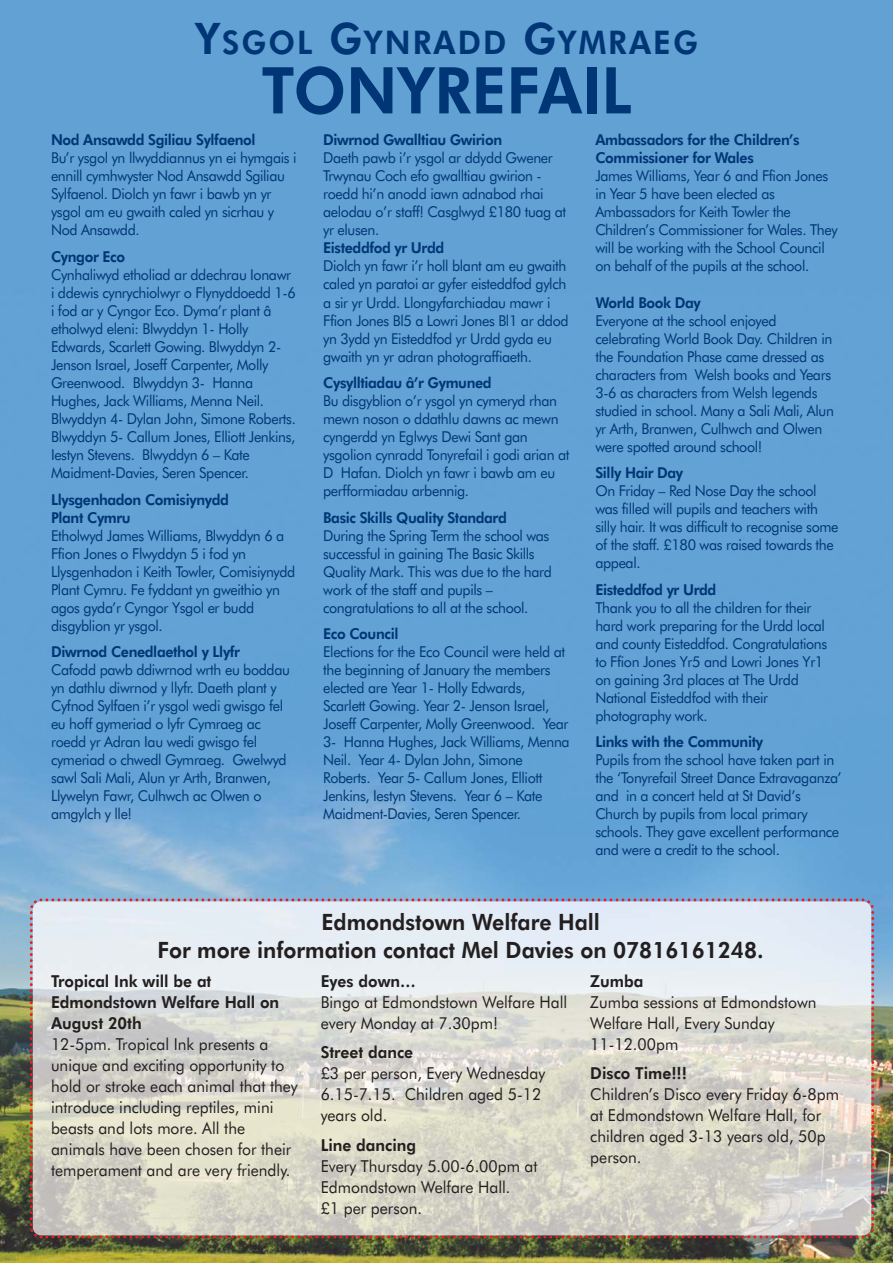
<style>
.page{position:relative;width:893px;height:1263px;background:#fff}
.page>*{position:absolute;margin:0;border:0;box-sizing:border-box;transform-origin:0 0}
.t1{font:800 64.5px "Futura BT";color:#003675;scale:.95 1}
.t2{font:800 32.7px "Futura BT";letter-spacing:.065em;color:#003675;scale:.95 1}
.t3{font:800 22.5px/28px "Futura BT";color:#231f20;text-align:center;scale:.95 1}
.t4{font:16.5px/21px "Futura BT";color:#231f20;scale:.95 1}
.t5{font:800 16.5px/21px "Futura BT";color:#231f20;scale:.95 1}
.t6{font:15px/18px "Futura BT";letter-spacing:-.025em;color:#003675;scale:.95 1}
.t7{font:800 15px/18px "Futura BT";letter-spacing:-.025em;color:#003675;scale:.95 1}
.s1{font-size:43.5px}
</style>
<div class="page">
<img style="left:0;top:0;width:893px;height:1263px">
<svg style="left:28px;top:897px;width:848px;height:343px;background:#d9d9d3"></svg>
<h2 class="t2" style="left:195px;top:29px;width:531px"><span class="s1">Y</span>SGOL <span class="s1">G</span>YNRADD <span class="s1">G</span>YMRAEG</h2>
<h1 class="t1" style="left:261px;top:65px;width:391px">TONYREFAIL</h1>
<p class="t7" style="left:51px;top:132px;width:217px">Nod Ansawdd Sgiliau Sylfaenol</p>
<p class="t6" style="left:51px;top:150px;width:260px">Bu’r ysgol yn llwyddiannus yn ei hymgais i ennill cymhwyster Nod Ansawdd Sgiliau Sylfaenol. Diolch yn fawr i bawb yn yr ysgol am eu gwaith caled yn sicrhau y Nod Ansawdd.</p>
<p class="t7" style="left:51px;top:249px;width:79px">Cyngor Eco</p>
<p class="t6" style="left:51px;top:267px;width:259px">Cynhaliwyd etholiad ar ddechrau Ionawr i ddewis cynrychiolwyr o Flynyddoedd 1-6 i fod ar y Cyngor Eco. Dyma’r plant â etholwyd eleni: Blwyddyn 1- Holly Edwards, Scarlett Gowing. Blwyddyn 2- Jenson Israel, Joseff Carpenter, Molly Greenwood. Blwyddyn 3- Hanna Hughes, Jack Williams, Menna Neil.<br>Blwyddyn 4- Dylan John, Simone Roberts.<br>Blwyddyn 5- Callum Jones, Elliott Jenkins, Iestyn Stevens. Blwyddyn 6 – Kate Maidment-Davies, Seren Spencer.</p>
<p class="t7" style="left:51px;top:491px;width:189px">Llysgenhadon Comisiynydd<br>Plant Cymru</p>
<p class="t6" style="left:51px;top:527px;width:259px">Etholwyd James Williams, Blwyddyn 6 a Ffion Jones o Flwyddyn 5 i fod yn Llysgenhadon i Keith Towler, Comisiynydd Plant Cymru. Fe fyddant yn gweithio yn agos gyda’r Cyngor Ysgol er budd disgyblion yr ysgol.</p>
<p class="t7" style="left:51px;top:644px;width:201px">Diwrnod Cenedlaethol y Llyfr</p>
<p class="t6" style="left:51px;top:662px;width:253px">Cafodd pawb ddiwrnod wrth eu boddau yn dathlu diwrnod y llyfr. Daeth plant y Cyfnod Sylfaen i’r ysgol wedi gwisgo fel eu hoff gymeriad o lyfr Cymraeg ac roedd yr Adran Iau wedi gwisgo fel cymeriad o chwedl Gymraeg. Gwelwyd sawl Sali Mali, Alun yr Arth, Branwen, Llywelyn Fawr, Culhwch ac Olwen o amgylch y lle!</p>
<p class="t7" style="left:323px;top:132px;width:190px">Diwrnod Gwalltiau Gwirion</p>
<p class="t6" style="left:323px;top:150px;width:257px">Daeth pawb i’r ysgol ar ddydd Gwener<br>Trwynau Coch efo gwalltiau gwirion - roedd hi’n anodd iawn adnabod rhai aelodau o’r staff! Casglwyd £180 tuag at yr elusen.</p>
<p class="t7" style="left:323px;top:240px;width:129px">Eisteddfod yr Urdd</p>
<p class="t6" style="left:323px;top:258px;width:260px">Diolch yn fawr i’r holl blant am eu gwaith caled yn paratoi ar gyfer eisteddfod gylch a sir yr Urdd. Llongyfarchiadau mawr i Ffion Jones Bl5 a Lowri Jones Bl1 ar ddod yn 3ydd yn Eisteddfod yr Urdd gyda eu gwaith yn yr adran photograffiaeth.</p>
<p class="t7" style="left:323px;top:375px;width:179px">Cysylltiadau â’r Gymuned</p>
<p class="t6" style="left:323px;top:393px;width:261px">Bu disgyblion o’r ysgol yn cymeryd rhan mewn noson o ddathlu dawns ac mewn cyngerdd yn Eglwys Dewi Sant gan ysgolion cynradd Tonyrefail i godi arian at D Hafan. Diolch yn fawr i bawb am eu perfformiadau arbennig.</p>
<p class="t7" style="left:323px;top:509px;width:195px">Basic Skills Quality Standard</p>
<p class="t6" style="left:323px;top:527px;width:242px">During the Spring Term the school was successful in gaining The Basic Skills Quality Mark. This was due to the hard work of the staff and pupils – congratulations to all at the school.</p>
<p class="t7" style="left:323px;top:626px;width:81px">Eco Council</p>
<p class="t6" style="left:323px;top:644px;width:261px">Elections for the Eco Council were held at the beginning of January the members elected are Year 1- Holly Edwards, Scarlett Gowing. Year 2- Jenson Israel, Joseff Carpenter, Molly Greenwood. Year 3- Hanna Hughes, Jack Williams, Menna Neil. Year 4- Dylan John, Simone Roberts. Year 5- Callum Jones, Elliott Jenkins, Iestyn Stevens. Year 6 – Kate Maidment-Davies, Seren Spencer.</p>
<p class="t7" style="left:595px;top:132px;width:217px">Ambassadors for the Children’s<br>Commissioner for Wales</p>
<p class="t6" style="left:595px;top:168px;width:257px">James Williams, Year 6 and Ffion Jones in Year 5 have been elected as Ambassadors for Keith Towler the Children’s Commissioner for Wales. They will be working with the School Council on behalf of the pupils at the school.</p>
<p class="t7" style="left:595px;top:294px;width:113px">World Book Day</p>
<p class="t6" style="left:595px;top:312px;width:253px">Everyone at the school enjoyed celebrating World Book Day. Children in the Foundation Phase came dressed as characters from Welsh books and Years 3-6 as characters from Welsh legends studied in school. Many a Sali Mali, Alun yr Arth, Branwen, Culhwch and Olwen were spotted around school!</p>
<p class="t7" style="left:595px;top:465px;width:94px">Silly Hair Day</p>
<p class="t6" style="left:595px;top:483px;width:258px">On Friday – Red Nose Day the school was filled will pupils and teachers with silly hair. It was difficult to recognise some of the staff. £180 was raised towards the appeal.</p>
<p class="t7" style="left:595px;top:581px;width:129px">Eisteddfod yr Urdd</p>
<p class="t6" style="left:595px;top:599px;width:246px">Thank you to all the children for their hard work preparing for the Urdd local and county Eisteddfod. Congratulations to Ffion Jones Yr5 and Lowri Jones Yr1 on gaining 3rd places at The Urdd National Eisteddfod with their photography work.</p>
<p class="t7" style="left:595px;top:734px;width:178px">Links with the Community</p>
<p class="t6" style="left:595px;top:752px;width:261px">Pupils from the school have taken part in the ‘Tonyrefail Street Dance Extravaganza’ and in a concert held at St David’s Church by pupils from local primary schools. They gave excellent performance and were a credit to the school.</p>
<h3 class="t3" style="left:158px;top:910px;width:640px">Edmondstown Welfare Hall<br>For more information contact Mel Davies on 07816161248.</h3>
<p class="t5" style="left:51px;top:972px;width:242px">Tropical Ink will be at<br>Edmondstown Welfare Hall on<br>August 20th</p>
<p class="t4" style="left:51px;top:1035px;width:261px">12-5pm. Tropical Ink presents a unique and exciting opportunity to hold or stroke each animal that they introduce including reptiles, mini beasts and lots more. All the animals have been chosen for their temperament and are very friendly.</p>
<p class="t5" style="left:321px;top:972px;width:102px">Eyes down…</p>
<p class="t4" style="left:321px;top:993px;width:261px">Bingo at Edmondstown Welfare Hall every Monday at 7.30pm!</p>
<p class="t5" style="left:321px;top:1043px;width:99px">Street dance</p>
<p class="t4" style="left:321px;top:1064px;width:238px">£3 per person, Every Wednesday<br>6.15-7.15. Children aged 5-12 years old.</p>
<p class="t5" style="left:321px;top:1136px;width:102px">Line dancing</p>
<p class="t4" style="left:321px;top:1157px;width:230px">Every Thursday 5.00-6.00pm at<br>Edmondstown Welfare Hall.<br>£1 per person.</p>
<p class="t5" style="left:590px;top:972px;width:57px">Zumba</p>
<p class="t4" style="left:590px;top:993px;width:240px">Zumba sessions at Edmondstown<br>Welfare Hall, Every Sunday<br>11-12.00pm</p>
<p class="t5" style="left:590px;top:1064px;width:103px">Disco Time!!!</p>
<p class="t4" style="left:590px;top:1085px;width:263px">Children’s Disco every Friday 6-8pm at Edmondstown Welfare Hall, for children aged 3-13 years old, 50p person.</p>
</div>
